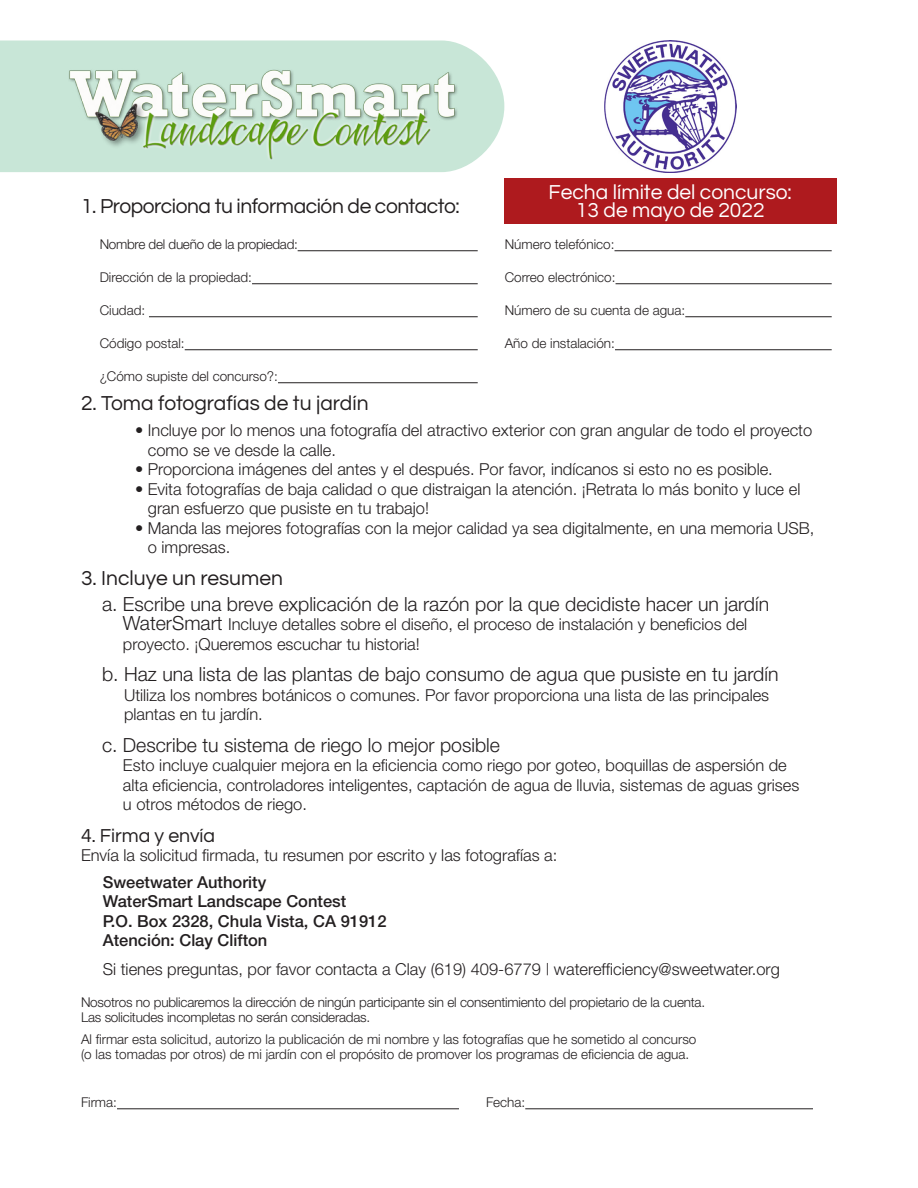
<style>
.page{position:relative;width:918px;height:1188px;background:#fff}
.page>*{position:absolute;margin:0;border:0;box-sizing:border-box;transform-origin:0 0}
.t1{font:21px "Questrial";letter-spacing:-.015em;color:#231f20}
.t2{font:21px/18px "Questrial";color:#fff;text-align:center}
.t3{font:300 19.5px "Helvetica Neue";color:#231f20}
.t4{font:19.5px "Questrial";color:#231f20}
.t5{font:300 16.5px/19.5px "Helvetica Neue";color:#231f20}
.t6{font:500 16.5px/19.5px "Helvetica Neue";color:#231f20}
.t7{font:300 13.5px/15px "Helvetica Neue";color:#231f20}
.t8{font:300 13.5px "Helvetica Neue";letter-spacing:-.02em;color:#231f20}
.s1{font-size:19.5px}
</style>
<div class="page">
<div style="left:504px;top:178px;width:333px;height:45px;background:#ae1a1e"></div>
<svg style="left:0;top:41px;width:504px;height:131px;background:#cde8da"></svg>
<img style="left:62px;top:54px;width:401px;height:118px">
<hr style="left:298px;top:250px;width:180px;height:1px;background:#231f20">
<hr style="left:252px;top:283px;width:226px;height:1px;background:#231f20">
<hr style="left:149px;top:316px;width:329px;height:1px;background:#231f20">
<hr style="left:185px;top:349px;width:293px;height:1px;background:#231f20">
<hr style="left:278px;top:382px;width:200px;height:1px;background:#231f20">
<hr style="left:615px;top:250px;width:217px;height:1px;background:#231f20">
<hr style="left:616px;top:283px;width:216px;height:1px;background:#231f20">
<hr style="left:685px;top:316px;width:147px;height:1px;background:#231f20">
<hr style="left:615px;top:349px;width:217px;height:1px;background:#231f20">
<hr style="left:117px;top:1109px;width:342px;height:1px;background:#231f20">
<hr style="left:525px;top:1109px;width:288px;height:1px;background:#231f20">
<img style="left:605px;top:40px;width:131px;height:132px">
<p class="t1" style="left:81px;top:196px;width:380px">1. Proporciona tu información de contacto:</p>
<p class="t8" style="left:100px;top:236px;width:200px">Nombre del dueño de la propiedad:</p>
<p class="t7" style="left:100px;top:270px;width:154px">Dirección de la propiedad:</p>
<p class="t7" style="left:100px;top:303px;width:47px">Ciudad:</p>
<p class="t7" style="left:100px;top:336px;width:87px">Código postal:</p>
<p class="t7" style="left:100px;top:369px;width:180px">¿Cómo supiste del concurso?:</p>
<p class="t2" style="left:549px;top:184px;width:245px">Fecha límite del concurso:<br>13 de mayo de 2022</p>
<p class="t7" style="left:505px;top:237px;width:111px">Número telefónico:</p>
<p class="t7" style="left:505px;top:270px;width:112px">Correo electrónico:</p>
<p class="t7" style="left:505px;top:303px;width:182px">Número de su cuenta de agua:</p>
<p class="t7" style="left:505px;top:336px;width:112px">Año de instalación:</p>
<p class="t1" style="left:81px;top:393px;width:289px">2. Toma fotografías de tu jardín</p>
<p class="t5" style="left:148px;top:420px;width:666px;text-indent:-13px">• Incluye por lo menos una fotografía del atractivo exterior con gran angular de todo el proyecto como se ve desde la calle.</p>
<p class="t5" style="left:135px;top:459px;width:639px">• Proporciona imágenes del antes y el después. Por favor, indícanos si esto no es posible.</p>
<p class="t5" style="left:148px;top:479px;width:654px;text-indent:-13px">• Evita fotografías de baja calidad o que distraigan la atención. ¡Retrata lo más bonito y luce el gran esfuerzo que pusiste en tu trabajo!</p>
<p class="t5" style="left:148px;top:518px;width:668px;text-indent:-13px">• Manda las mejores fotografías con la mejor calidad ya sea digitalmente, en una memoria USB, o impresas.</p>
<p class="t1" style="left:81px;top:567px;width:203px">3. Incluye un resumen</p>
<p class="t3" style="left:102px;top:592px;width:669px">a. Escribe una breve explicación de la razón por la que decidiste hacer un jardín</p>
<p class="t5" style="left:123px;top:614px;width:626px"><span class="s1">WaterSmart</span> Incluye detalles sobre el diseño, el proceso de instalación y beneficios del proyecto. ¡Queremos escuchar tu historia!</p>
<p class="t3" style="left:102px;top:663px;width:678px">b. Haz una lista de las plantas de bajo consumo de agua que pusiste en tu jardín</p>
<p class="t5" style="left:124px;top:685px;width:647px">Utiliza los nombres botánicos o comunes. Por favor proporciona una lista de las principales plantas en tu jardín.</p>
<p class="t3" style="left:102px;top:733px;width:400px">c. Describe tu sistema de riego lo mejor posible</p>
<p class="t5" style="left:123px;top:755px;width:678px">Esto incluye cualquier mejora en la eficiencia como riego por goteo, boquillas de aspersión de alta eficiencia, controladores inteligentes, captación de agua de lluvia, sistemas de aguas grises u otros métodos de riego.</p>
<p class="t4" style="left:81px;top:826px;width:136px">4. Firma y envía</p>
<p class="t5" style="left:81px;top:845px;width:478px">Envía la solicitud firmada, tu resumen por escrito y las fotografías a:</p>
<p class="t6" style="left:103px;top:872px;width:165px">Sweetwater Authority</p>
<p class="t6" style="left:103px;top:891px;width:285px">WaterSmart Landscape Contest<br>P.O. Box 2328, Chula Vista, CA 91912<br>Atención: Clay Clifton</p>
<p class="t5" style="left:103px;top:959px;width:679px">Si tienes preguntas, por favor contacta a Clay (619) 409-6779 | waterefficiency@sweetwater.org</p>
<p class="t7" style="left:81px;top:994px;width:626px">Nosotros no publicaremos la dirección de ningún participante sin el consentimiento del propietario de la cuenta.<br>Las solicitudes incompletas no serán consideradas.</p>
<p class="t7" style="left:81px;top:1031px;width:617px">Al firmar esta solicitud, autorizo la publicación de mi nombre y las fotografías que he sometido al concurso (o las tomadas por otros) de mi jardín con el propósito de promover los programas de eficiencia de agua.</p>
<p class="t7" style="left:81px;top:1095px;width:38px">Firma:</p>
<p class="t7" style="left:486px;top:1095px;width:41px">Fecha:</p>
</div>
